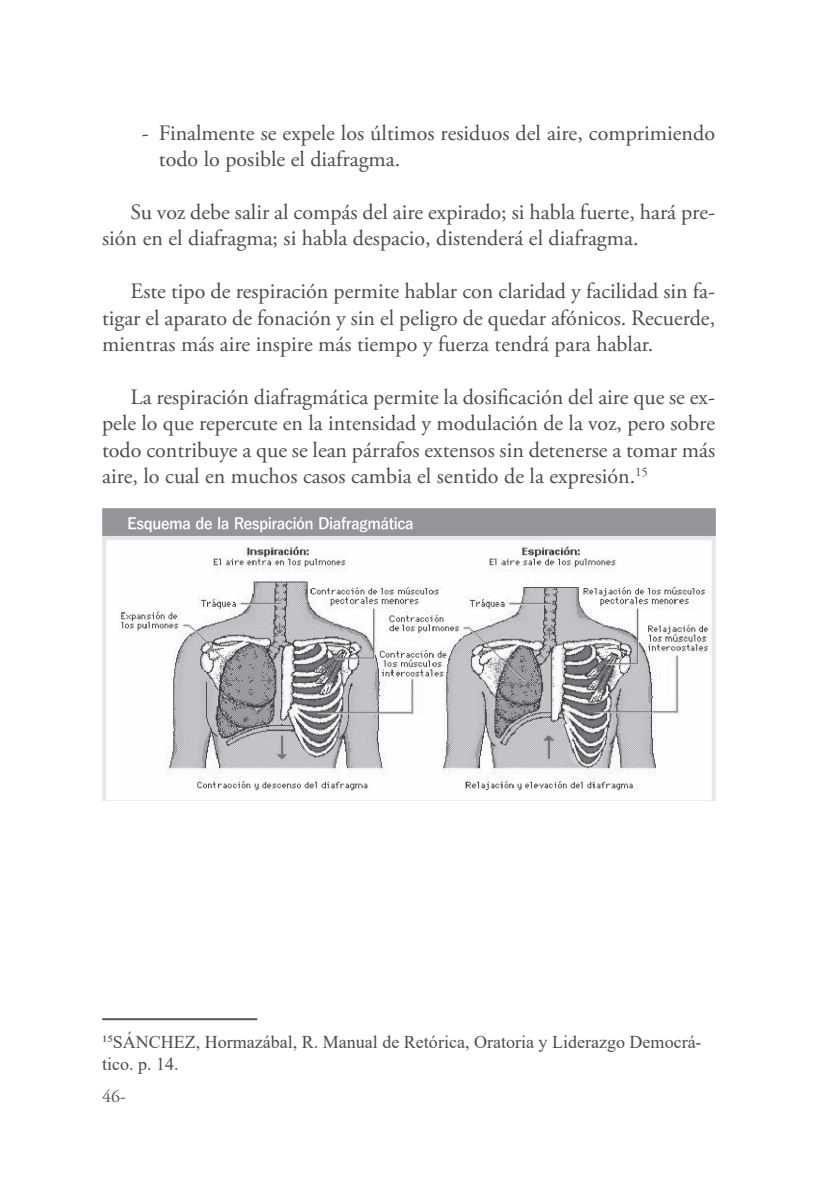
<style>
.page{position:relative;width:840px;height:1191px;background:#fff}
.page>*{position:absolute;margin:0;border:0;box-sizing:border-box;transform-origin:0 0}
.t1{font:22px/26.4px "Adobe Garamond Pro";color:#4b4c4d}
.t2{font:18px/21.6px "Times New Roman";color:#4b4c4d}
.t3{font:18px "Adobe Garamond Pro";color:#57585a}
</style>
<div class="page">
<hr style="left:102px;top:1018px;width:155px;height:2px;background:#57585a">
<img style="left:102px;top:508px;width:612px;height:292px">
<p class="t1" style="left:159px;top:120px;width:557px;text-indent:-17px">- Finalmente se expele los últimos residuos del aire, comprimiendo todo lo posible el diafragma.</p>
<p class="t1" style="left:102px;top:200px;width:614px;text-indent:28px">Su voz debe salir al compás del aire expirado; si habla fuerte, hará pre&shy;sión en el diafragma; si habla despacio, distenderá el diafragma.</p>
<p class="t1" style="left:102px;top:279px;width:614px;text-align:justify;text-indent:28px">Este tipo de respiración permite hablar con claridad y facilidad sin fa&shy;tigar el aparato de fonación y sin el peligro de quedar afónicos. Recuerde, mientras más aire inspire más tiempo y fuerza tendrá para hablar.</p>
<p class="t1" style="left:102px;top:384px;width:614px;text-align:justify;text-indent:28px">La respiración diafragmática permite la dosificación del aire que se ex&shy;pele lo que repercute en la intensidad y modulación de la voz, pero sobre todo contribuye a que se lean párrafos extensos sin detenerse a tomar más aire, lo cual en muchos casos cambia el sentido de la expresión.<sup>15</sup></p>
<p class="t2" style="left:102px;top:1030px;width:600px">15SÁNCHEZ, Hormazábal, R. Manual de Retórica, Oratoria y Liderazgo Democrá&shy;tico. p. 14.</p>
<p class="t3" style="left:102px;top:1085px;width:25px">46-</p>
</div>
